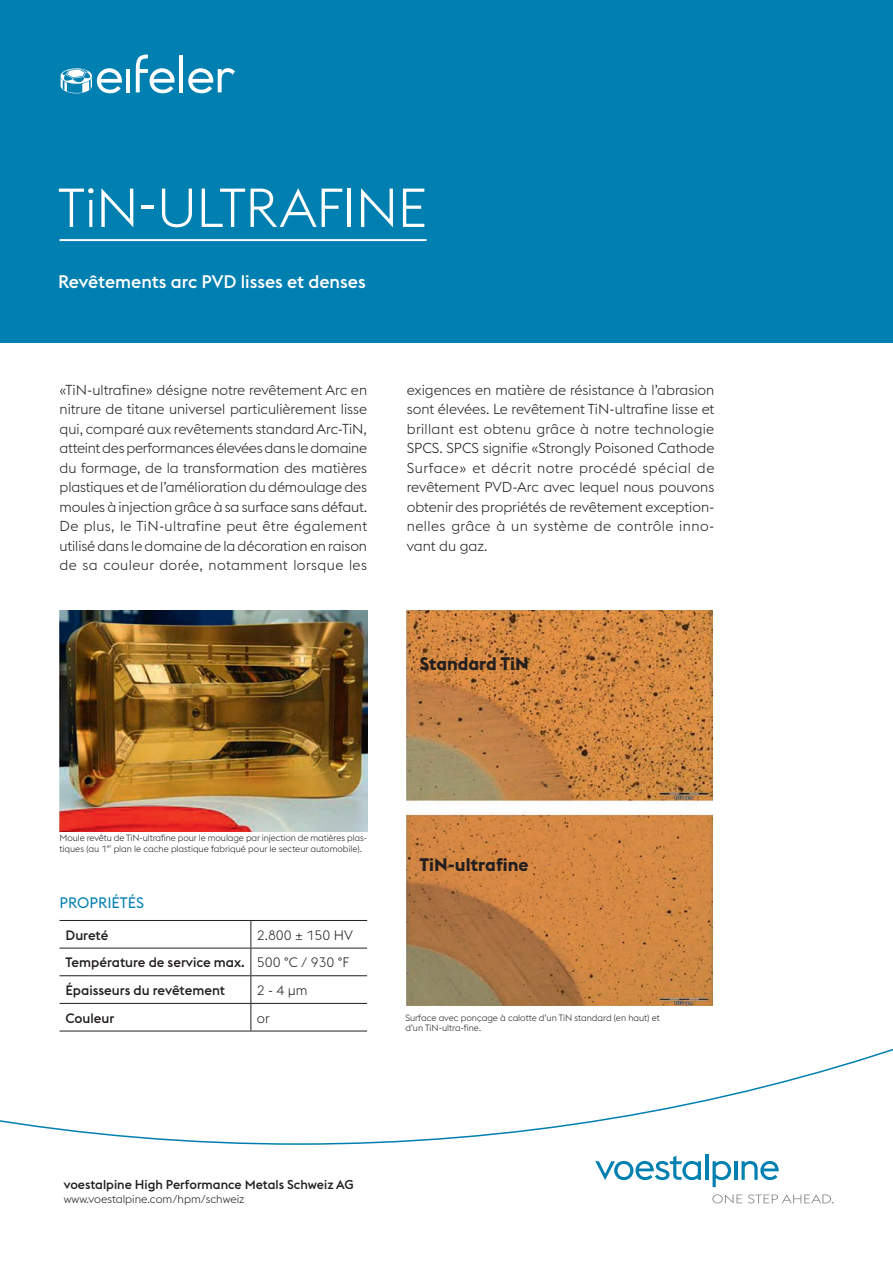
<style>
.page{position:relative;width:893px;height:1263px;background:#fff}
.page>*{position:absolute;margin:0;border:0;box-sizing:border-box;transform-origin:0 0}
.t1{font:300 54px "voestalpine";letter-spacing:-.02em;color:#fff}
.t2{font:500 18px "voestalpine";color:#fff}
.t3{font:700 18px "voestalpine";color:#231f20}
.t4{font:15px "voestalpine";color:#007fb1}
.t5{font:300 14.25px/19.5px "voestalpine";letter-spacing:.025em;color:#231f20;text-align:justify}
.t6{font:500 13.5px/27.6px "voestalpine";color:#231f20}
.t7{font:300 13.5px "voestalpine";color:#231f20}
.t8{font:500 12.75px "voestalpine";color:#231f20}
.t9{font:300 11.25px "voestalpine";color:#231f20}
.t10{font:300 9px/10.8px "voestalpine";color:#231f20}
.s1{font-weight:300}
</style>
<div class="page">
<div style="left:0;top:0;width:893px;height:342px;background:#007fb1"></div>
<svg style="left:0;top:1048px;width:893px;height:97px"></svg>
<svg style="left:595px;top:1156px;width:106px;height:24px"></svg>
<hr style="left:705px;top:1154px;width:3px;height:26px;background:#007fb1">
<svg style="left:713px;top:1161px;width:18px;height:26px"></svg>
<hr style="left:734px;top:1161px;width:3px;height:19px;background:#007fb1">
<svg style="left:741px;top:1161px;width:38px;height:19px"></svg>
<svg style="left:712px;top:1194px;width:30px;height:9px"></svg>
<svg style="left:748px;top:1194px;width:85px;height:9px"></svg>
<hr style="left:60px;top:239px;width:366px;height:2px;background:#fff">
<hr style="left:126px;top:69px;width:4px;height:23px;background:#fff">
<svg style="left:136px;top:54px;width:39px;height:39px"></svg>
<hr style="left:179px;top:55px;width:4px;height:37px;background:#fff">
<svg style="left:188px;top:68px;width:47px;height:25px"></svg>
<svg style="left:61px;top:68px;width:61px;height:25px"></svg>
<hr style="left:60px;top:948px;width:191px;height:1px;background:#231f20">
<hr style="left:60px;top:975px;width:191px;height:1px;background:#231f20">
<hr style="left:60px;top:1003px;width:191px;height:1px;background:#231f20">
<hr style="left:60px;top:1031px;width:191px;height:1px;background:#231f20">
<hr style="left:251px;top:1031px;width:116px;height:1px;background:#231f20">
<hr style="left:60px;top:920px;width:191px;height:1px;background:#231f20">
<svg style="left:250px;top:920px;width:117px;height:111px"></svg>
<img style="left:60px;top:610px;width:307px;height:221px">
<img style="left:407px;top:610px;width:306px;height:396px">
<h1 class="t1" style="left:58px;top:177px;width:370px">TiN-ULTRAFINE</h1>
<p class="t2" style="left:58px;top:271px;width:309px">Revêtements arc PVD lisses et denses</p>
<p class="t5" style="left:60px;top:380px;width:309px">«TiN-ultrafine» désigne notre revêtement Arc en nitrure de titane universel particulièrement lisse qui, comparé aux revêtements standard Arc-TiN, atteint des performances élevées dans le domaine du formage, de la transformation des matières plastiques et de l’amélioration du démoulage des moules à injection grâce à sa surface sans défaut.<br>De plus, le TiN-ultrafine peut être également utilisé dans le domaine de la décoration en raison de sa couleur dorée, notamment lorsque les</p>
<p class="t5" style="left:407px;top:380px;width:309px">exigences en matière de résistance à l’abrasion sont élevées. Le revêtement TiN-ultrafine lisse et brillant est obtenu grâce à notre technologie SPCS. SPCS signifie «Strongly Poisoned Cathode Surface» et décrit notre procédé spécial de revêtement PVD-Arc avec lequel nous pouvons obtenir des propriétés de revêtement exception&shy;nelles grâce à un système de contrôle inno&shy;vant du gaz.</p>
<p class="t3" style="left:420px;top:652px;width:111px">Standard TiN</p>
<p class="t10" style="left:60px;top:833px;width:309px">Moule revêtu de TiN-ultrafine pour le moulage par injection de matières plas&shy;tiques (au 1<sup>er</sup> plan le cache plastique fabriqué pour le secteur automobile).</p>
<p class="t4" style="left:60px;top:893px;width:86px">PROPRIÉTÉS</p>
<p class="t6" style="left:66px;top:921px;width:44px">Dureté</p>
<p class="t6" style="left:66px;top:921px;width:289px;text-indent:191px"><span class="s1">2.800 ± 150 HV<br></span>Température de service max. <span class="s1">500 °C / 930 °F<br></span>Épaisseurs du revêtement</p>
<p class="t7" style="left:257px;top:982px;width:52px">2 - 4 µm</p>
<p class="t3" style="left:420px;top:853px;width:111px">TiN-ultrafine</p>
<p class="t6" style="left:66px;top:1004px;width:50px">Couleur</p>
<p class="t7" style="left:257px;top:1010px;width:14px">or</p>
<p class="t10" style="left:405px;top:1012px;width:256px">Surface avec ponçage à calotte d’un TiN standard (en haut) et d’un TiN-ultra-fine.</p>
<p class="t8" style="left:64px;top:1177px;width:291px">voestalpine High Performance Metals Schweiz AG</p>
<p class="t9" style="left:64px;top:1193px;width:182px">www.voestalpine.com/hpm/schweiz</p>
</div>
